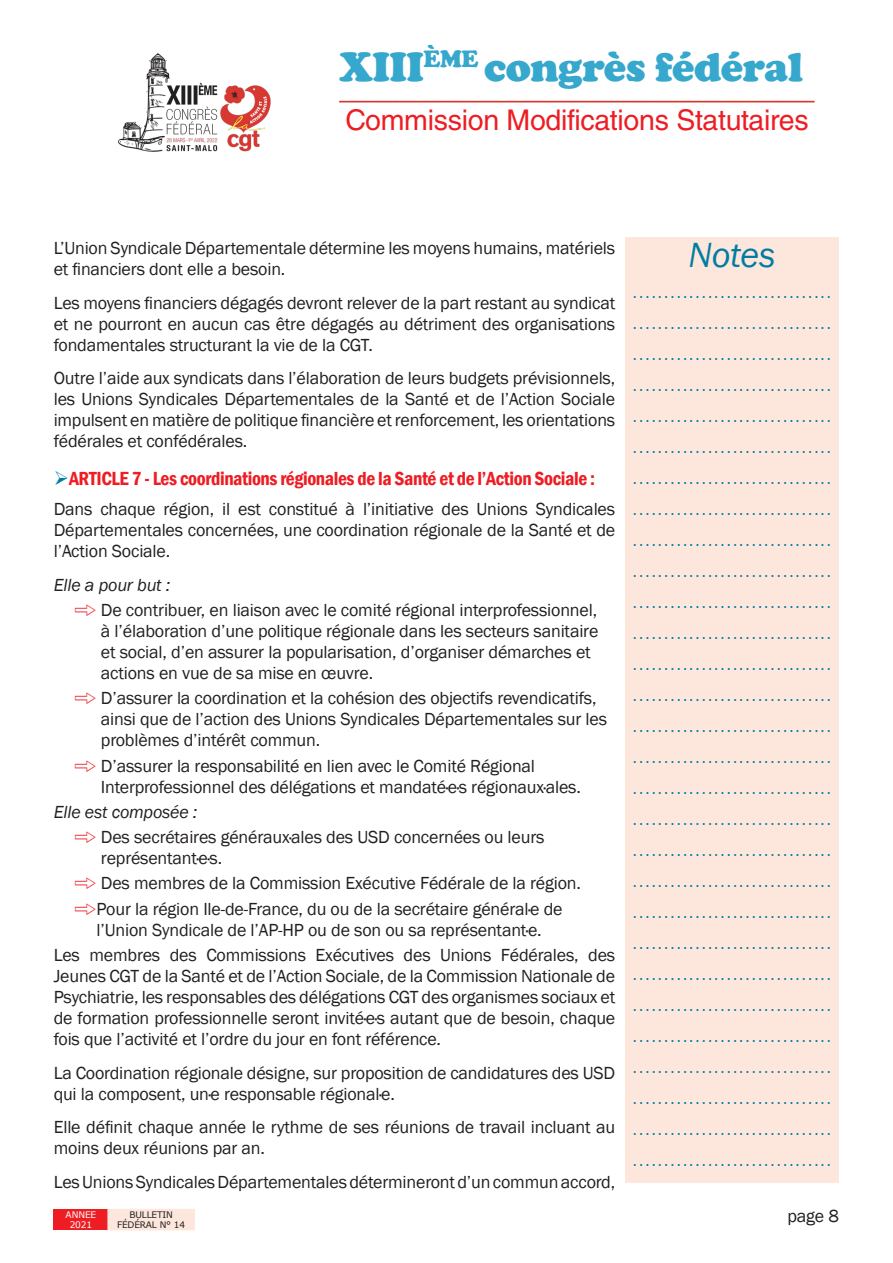
<style>
.page{position:relative;width:893px;height:1263px;background:#fff}
.page>*{position:absolute;margin:0;border:0;box-sizing:border-box;transform-origin:0 0}
.t1{font:900 42px "Cooper";letter-spacing:-.01em;color:#36a7cd}
.t2{font:italic 36px "Franklin Gothic";letter-spacing:-.005em;color:#017da2}
.t3{font:28.5px "Helvetica LT Std";letter-spacing:-.01em;color:#ee1d23}
.t4{font:300 22.5px/31px "Helvetica LT Std";color:#017da2;text-align:justify}
.item_statuts{font:600 condensed 19.5px "Franklin Gothic";letter-spacing:-.02em;color:#ee1d23}
.txt_courant{font:18px/21px "Franklin Gothic";letter-spacing:-.01em;color:#231f20}
.txt_courant-2{font:italic 18px "Franklin Gothic";letter-spacing:-.01em;color:#231f20}
.t5{font:9px/9.8px "Verdana";letter-spacing:-.02em;color:#231f20;text-align:center}
.t6{font:9px/9.8px "Verdana";letter-spacing:-.01em;color:#fff;text-align:center}
.s1{color:#017da2}
.s2{font-family:"Follow The Arrow";color:#ee1d23}
</style>
<div class="page">
<div style="left:54px;top:1209px;width:54px;height:21px;background:#ee1d23"></div>
<div style="left:108px;top:1209px;width:86px;height:21px;background:#fde7dc"></div>
<img style="left:119px;top:53px;width:152px;height:98px">
<svg style="left:339px;top:101px;width:475px;height:2px"></svg>
<div style="left:625px;top:237px;width:214px;height:946px;background:#fde7dc"></div>
<h1 class="t1" style="left:340px;top:43px;width:465px">XIII<sup>ÈME</sup> congrès fédéral</h1>
<h3 class="t3" style="left:345px;top:103px;width:465px">Commission Modifications Statutaires</h3>
<p class="txt_courant" style="left:54px;top:238px;width:563px">L’Union Syndicale Départementale détermine les moyens humains, matériels et financiers dont elle a besoin.</p>
<p class="txt_courant" style="left:54px;top:293px;width:563px;text-align:justify">Les moyens financiers dégagés devront relever de la part restant au syndicat et ne pourront en aucun cas être dégagés au détriment des organisations fondamentales structurant la vie de la CGT.</p>
<p class="txt_courant" style="left:54px;top:368px;width:563px;text-align:justify">Outre l’aide aux syndicats dans l’élaboration de leurs budgets prévisionnels, les Unions Syndicales Départementales de la Santé et de l’Action Sociale impulsent en matière de politique financière et renforcement, les orientations fédérales et confédérales.</p>
<p class="item_statuts" style="left:54px;top:466px;width:543px"><span class="s1">➢</span>ARTICLE 7 - Les coordinations régionales de la Santé et de l’Action Sociale :</p>
<p class="txt_courant" style="left:54px;top:499px;width:563px;text-align:justify">Dans chaque région, il est constitué à l’initiative des Unions Syndicales Départementales concernées, une coordination régionale de la Santé et de l’Action Sociale.</p>
<p class="txt_courant-2" style="left:54px;top:573px;width:118px">Elle a pour but :</p>
<p class="txt_courant" style="left:101px;top:600px;width:499px;text-indent:-26px"><span class="s2">V</span> De contribuer, en liaison avec le comité régional interprofessionnel, à l’élaboration d’une politique régionale dans les secteurs sanitaire et social, d’en assurer la popularisation, d’organiser démarches et actions en vue de sa mise en œuvre.</p>
<p class="txt_courant" style="left:101px;top:688px;width:508px;text-indent:-26px"><span class="s2">V</span> D’assurer la coordination et la cohésion des objectifs revendicatifs, ainsi que de l’action des Unions Syndicales Départementales sur les problèmes d’intérêt commun.</p>
<p class="txt_courant" style="left:101px;top:755px;width:481px;text-indent:-26px"><span class="s2">V</span> D’assurer la responsabilité en lien avec le Comité Régional<br>Interprofessionnel des délégations et mandaté·e·s régionaux·ales.</p>
<p class="txt_courant-2" style="left:54px;top:800px;width:145px">Elle est composée :</p>
<p class="txt_courant" style="left:101px;top:827px;width:445px;text-indent:-26px"><span class="s2">V</span> Des secrétaires généraux·ales des USD concernées ou leurs représentant·e·s.</p>
<p class="txt_courant" style="left:75px;top:873px;width:507px"><span class="s2">V</span> Des membres de la Commission Exécutive Fédérale de la région.</p>
<p class="txt_courant" style="left:75px;top:898px;width:489px;text-align:center"><span class="s2">V</span>Pour la région Ile-de-France, du ou de la secrétaire général·e de l’Union Syndicale de l’AP-HP ou de son ou sa représentant·e.</p>
<p class="txt_courant" style="left:54px;top:945px;width:563px;text-align:justify">Les membres des Commissions Exécutives des Unions Fédérales, des Jeunes CGT de la Santé et de l’Action Sociale, de la Commission Nationale de Psychiatrie, les responsables des délégations CGT des organismes sociaux et de formation professionnelle seront invité·e·s autant que de besoin, chaque fois que l’activité et l’ordre du jour en font référence.</p>
<p class="txt_courant" style="left:54px;top:1062px;width:563px">La Coordination régionale désigne, sur proposition de candidatures des USD qui la composent, un·e responsable régional·e.</p>
<p class="txt_courant" style="left:54px;top:1117px;width:563px">Elle définit chaque année le rythme de ses réunions de travail incluant au moins deux réunions par an.</p>
<p class="txt_courant" style="left:54px;top:1172px;width:563px">Les Unions Syndicales Départementales détermineront d’un commun accord,</p>
<h2 class="t2" style="left:688px;top:232px;width:89px">Notes</h2>
<p class="t4" style="left:632px;top:274px;width:202px">................................ ................................ ................................ ................................ ................................ ................................ ................................ ................................ ................................ ................................ ................................ ................................ ................................ ................................ ................................ ................................ ................................ ................................ ................................ ................................ ................................ ................................ ................................ ................................ ................................ ................................ ................................ ................................ ................................</p>
<p class="t6" style="left:66px;top:1210px;width:32px">ANNEE<br>2021</p>
<p class="t5" style="left:117px;top:1210px;width:70px">BULLETIN<br>FÉDÉRAL N° 14</p>
<p class="txt_courant" style="left:787px;top:1206px;width:53px">page 8</p>
</div>
